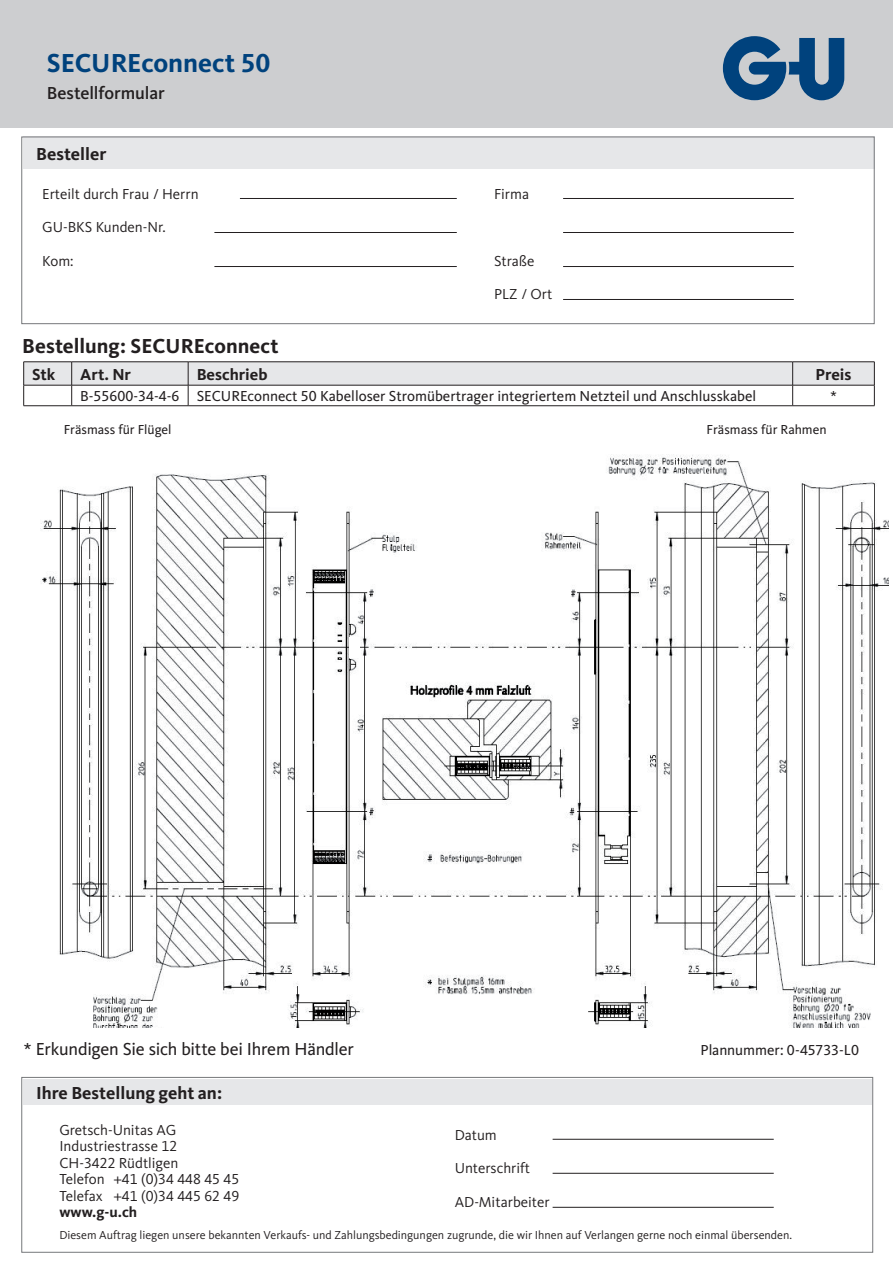
<style>
.page{position:relative;width:893px;height:1263px;background:#fff}
.page>*{position:absolute;margin:0;border:0;box-sizing:border-box;transform-origin:0 0}
.t1{font:700 27px "Kievit Pro";letter-spacing:-.005em;color:#00427d}
.t2{font:700 21px "Kievit Pro";color:#231f20}
.t3{font:18px "Kievit Pro";letter-spacing:-.015em;color:#231f20}
.t4{font:700 18px "Kievit Pro";color:#231f20}
.t5{font:500 18px "Kievit Pro";letter-spacing:-.005em;color:#231f20}
.t6{font:700 16.5px "Kievit Pro";color:#231f20}
.t7{font:15px/16.5px "Kievit Pro";color:#231f20}
.t8{font:15px "Kievit Pro";color:#231f20}
.t9{font:700 15px "Kievit Pro";color:#231f20}
.t10{font:13.5px "Kievit Pro";color:#231f20}
.t11{font:12px "Kievit Pro";color:#231f20}
</style>
<div class="page">
<div style="left:0;top:0;width:893px;height:128px;background:#cdced0"></div>
<hr style="left:553px;top:1173px;width:221px;height:1px;background:#231f20">
<hr style="left:553px;top:1207px;width:221px;height:1px;background:#231f20">
<hr style="left:553px;top:1139px;width:221px;height:1px;background:#231f20">
<div style="left:23px;top:1079px;width:848px;height:25px;background:#e6e7e9"></div>
<div style="left:21px;top:1077px;width:852px;height:175px;border:1px solid #76787b"></div>
<hr style="left:214px;top:232px;width:243px;height:1px;background:#231f20">
<hr style="left:214px;top:266px;width:243px;height:1px;background:#231f20">
<hr style="left:240px;top:198px;width:217px;height:1px;background:#231f20">
<hr style="left:563px;top:232px;width:231px;height:1px;background:#231f20">
<hr style="left:563px;top:266px;width:231px;height:1px;background:#231f20">
<hr style="left:563px;top:198px;width:231px;height:1px;background:#231f20">
<hr style="left:563px;top:299px;width:231px;height:1px;background:#231f20">
<div style="left:24px;top:137px;width:851px;height:32px;background:#e6e7e9"></div>
<div style="left:21px;top:137px;width:854px;height:187px;border:1px solid #76787b"></div>
<hr style="left:24px;top:361px;width:48px;height:1px;background:#231f20">
<hr style="left:72px;top:361px;width:116px;height:1px;background:#231f20">
<hr style="left:188px;top:361px;width:605px;height:1px;background:#231f20">
<hr style="left:793px;top:361px;width:81px;height:1px;background:#231f20">
<svg style="left:23px;top:362px;width:852px;height:44px"></svg>
<hr style="left:72px;top:385px;width:116px;height:1px;background:#231f20">
<hr style="left:188px;top:385px;width:605px;height:1px;background:#231f20">
<hr style="left:793px;top:385px;width:81px;height:1px;background:#231f20">
<hr style="left:24px;top:405px;width:48px;height:1px;background:#231f20">
<hr style="left:72px;top:405px;width:116px;height:1px;background:#231f20">
<hr style="left:188px;top:405px;width:605px;height:1px;background:#231f20">
<hr style="left:793px;top:405px;width:81px;height:1px;background:#231f20">
<img style="left:40px;top:454px;width:849px;height:574px">
<svg style="left:723px;top:36px;width:121px;height:64px"></svg>
<img style="left:515px;top:454px;width:70px;height:12px">
<svg style="left:349px;top:637px;width:11px;height:20px"></svg>
<h1 class="t1" style="left:47px;top:46px;width:225px">SECUREconnect 50</h1>
<p class="t5" style="left:47px;top:82px;width:119px">Bestellformular</p>
<p class="t4" style="left:36px;top:143px;width:72px">Besteller</p>
<p class="t7" style="left:42px;top:186px;width:158px">Erteilt durch Frau / Herrn</p>
<p class="t7" style="left:42px;top:219px;width:125px">GU-BKS Kunden-Nr.</p>
<p class="t7" style="left:42px;top:253px;width:33px">Kom:</p>
<h2 class="t2" style="left:22px;top:333px;width:258px">Bestellung: SECUREconnect</h2>
<p class="t7" style="left:494px;top:186px;width:37px">Firma</p>
<p class="t7" style="left:494px;top:253px;width:42px">Straße</p>
<p class="t7" style="left:494px;top:286px;width:60px">PLZ / Ort</p>
<p class="t6" style="left:32px;top:364px;width:25px">Stk</p>
<p class="t6" style="left:80px;top:364px;width:52px">Art. Nr</p>
<p class="t6" style="left:197px;top:364px;width:72px">Beschrieb</p>
<p class="t6" style="left:815px;top:364px;width:37px">Preis</p>
<p class="t8" style="left:80px;top:387px;width:677px">B-55600-34-4-6 SECUREconnect 50 Kabelloser Stromübertrager integriertem Netzteil und Anschlusskabel</p>
<p class="t8" style="left:830px;top:387px;width:8px">*</p>
<p class="t10" style="left:64px;top:421px;width:109px">Fräsmass für Flügel</p>
<p class="t10" style="left:707px;top:421px;width:122px">Fräsmass für Rahmen</p>
<p class="t3" style="left:24px;top:1038px;width:332px">* Erkundigen Sie sich bitte bei Ihrem Händler</p>
<p class="t8" style="left:701px;top:1041px;width:160px">Plannummer: 0-45733-L0</p>
<p class="t4" style="left:36px;top:1082px;width:188px">Ihre Bestellung geht an:</p>
<p class="t7" style="left:59px;top:1121px;width:181px">Gretsch-Unitas AG<br>Industriestrasse 12<br>CH-3422 Rüdtligen<br>Telefon +41 (0)34 448 45 45<br>Telefax +41 (0)34 445 62 49</p>
<p class="t9" style="left:59px;top:1203px;width:79px">www.g-u.ch</p>
<p class="t11" style="left:59px;top:1228px;width:734px">Diesem Auftrag liegen unsere bekannten Verkaufs- und Zahlungsbedingungen zugrunde, die wir Ihnen auf Verlangen gerne noch einmal übersenden.</p>
<p class="t7" style="left:455px;top:1126px;width:44px">Datum</p>
<p class="t7" style="left:455px;top:1160px;width:77px">Unterschrift</p>
<p class="t7" style="left:455px;top:1193px;width:96px">AD-Mitarbeiter</p>
</div>
